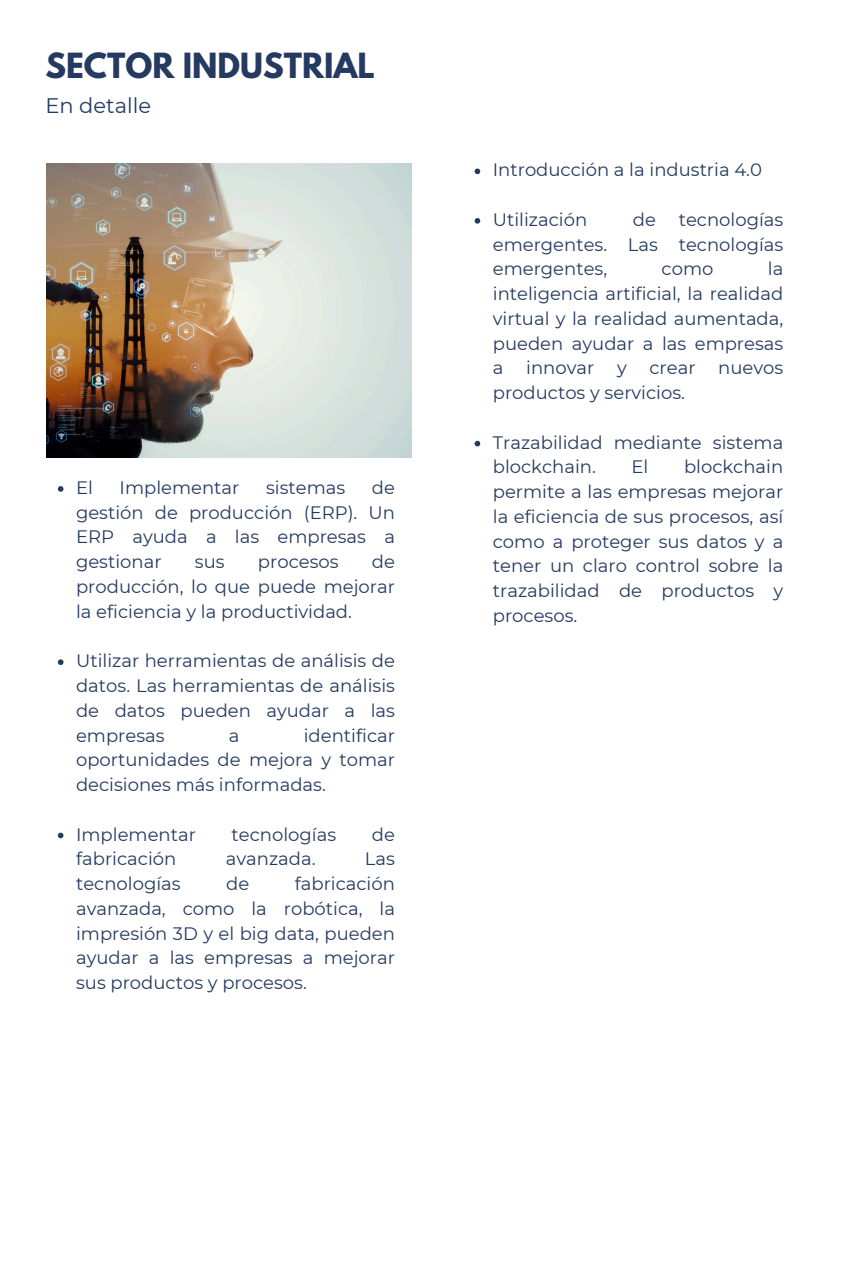
<style>
.page{position:relative;width:851px;height:1276px;background:#fff}
.page>*{position:absolute;margin:0;border:0;box-sizing:border-box;transform-origin:0 0}
.t1{font:700 30.75px "League Spartan";color:#253a60}
.t2{font:21px "Montserrat";color:#253a60}
.t3{font:18px/24.8px "Montserrat";color:#253a60;text-align:justify}
</style>
<div class="page">
<svg style="left:58px;top:486px;width:5px;height:6px"></svg>
<svg style="left:58px;top:659px;width:5px;height:6px"></svg>
<svg style="left:58px;top:833px;width:5px;height:5px"></svg>
<img style="left:47px;top:163px;width:364px;height:294px">
<svg style="left:474px;top:168px;width:6px;height:6px"></svg>
<svg style="left:474px;top:218px;width:6px;height:6px"></svg>
<svg style="left:474px;top:441px;width:6px;height:5px"></svg>
<h1 class="t1" style="left:45px;top:50px;width:331px">SECTOR INDUSTRIAL</h1>
<h2 class="t2" style="left:45px;top:93px;width:107px">En detalle</h2>
<p class="t3" style="left:76px;top:475px;width:320px;text-indent:296px">de gestión de producción (ERP). Un ERP ayuda a las empresas a gestionar</p>
<p class="t3" style="left:76px;top:475px;width:18px">El</p>
<p class="t3" style="left:120px;top:475px;width:121px">Implementar</p>
<p class="t3" style="left:266px;top:475px;width:81px">sistemas</p>
<p class="t3" style="left:76px;top:549px;width:320px;text-indent:296px">de producción, lo que puede mejorar la eficiencia y la productividad.</p>
<p class="t3" style="left:76px;top:648px;width:320px">Utilizar herramientas de análisis de datos. Las herramientas de análisis de datos pueden ayudar a las empresas</p>
<p class="t3" style="left:195px;top:549px;width:31px">sus</p>
<p class="t3" style="left:258px;top:549px;width:82px">procesos</p>
<p class="t3" style="left:76px;top:723px;width:320px;text-indent:228px">identificar oportunidades de mejora y tomar decisiones más informadas.</p>
<p class="t3" style="left:76px;top:822px;width:121px">Implementar</p>
<p class="t3" style="left:231px;top:822px;width:106px">tecnologías</p>
<p class="t3" style="left:372px;top:822px;width:25px">de</p>
<p class="t3" style="left:76px;top:846px;width:102px">fabricación</p>
<p class="t3" style="left:226px;top:846px;width:91px">avanzada.</p>
<p class="t3" style="left:365px;top:846px;width:32px">Las</p>
<p class="t3" style="left:76px;top:871px;width:106px">tecnologías</p>
<p class="t3" style="left:226px;top:871px;width:25px">de</p>
<p class="t3" style="left:229px;top:723px;width:12px">a</p>
<p class="t3" style="left:76px;top:871px;width:320px;text-indent:219px">fabricación avanzada, como la robótica, la impresión 3D y el big data, pueden ayudar a las empresas a mejorar sus productos y procesos.</p>
<p class="t3" style="left:493px;top:158px;width:271px">Introducción a la industria 4.0</p>
<p class="t3" style="left:493px;top:207px;width:96px">Utilización</p>
<p class="t3" style="left:632px;top:207px;width:25px">de</p>
<p class="t3" style="left:493px;top:207px;width:292px;text-indent:186px">tecnologías emergentes. Las tecnologías emergentes,</p>
<p class="t3" style="left:493px;top:257px;width:292px;text-indent:275px">la inteligencia artificial, la realidad virtual y la realidad aumentada, pueden ayudar a las empresas a</p>
<p class="t3" style="left:661px;top:257px;width:53px">como</p>
<p class="t3" style="left:526px;top:356px;width:70px">innovar</p>
<p class="t3" style="left:617px;top:356px;width:11px">y</p>
<p class="t3" style="left:649px;top:356px;width:48px">crear</p>
<p class="t3" style="left:718px;top:356px;width:67px">nuevos</p>
<p class="t3" style="left:493px;top:380px;width:194px">productos y servicios.</p>
<p class="t3" style="left:493px;top:430px;width:292px">Trazabilidad mediante sistema blockchain.</p>
<p class="t3" style="left:493px;top:455px;width:292px;text-indent:191px">blockchain permite a las empresas mejorar la eficiencia de sus procesos, así como a proteger sus datos y a tener un claro control sobre la trazabilidad de productos y procesos.</p>
<p class="t3" style="left:631px;top:455px;width:18px">El</p>
</div>
